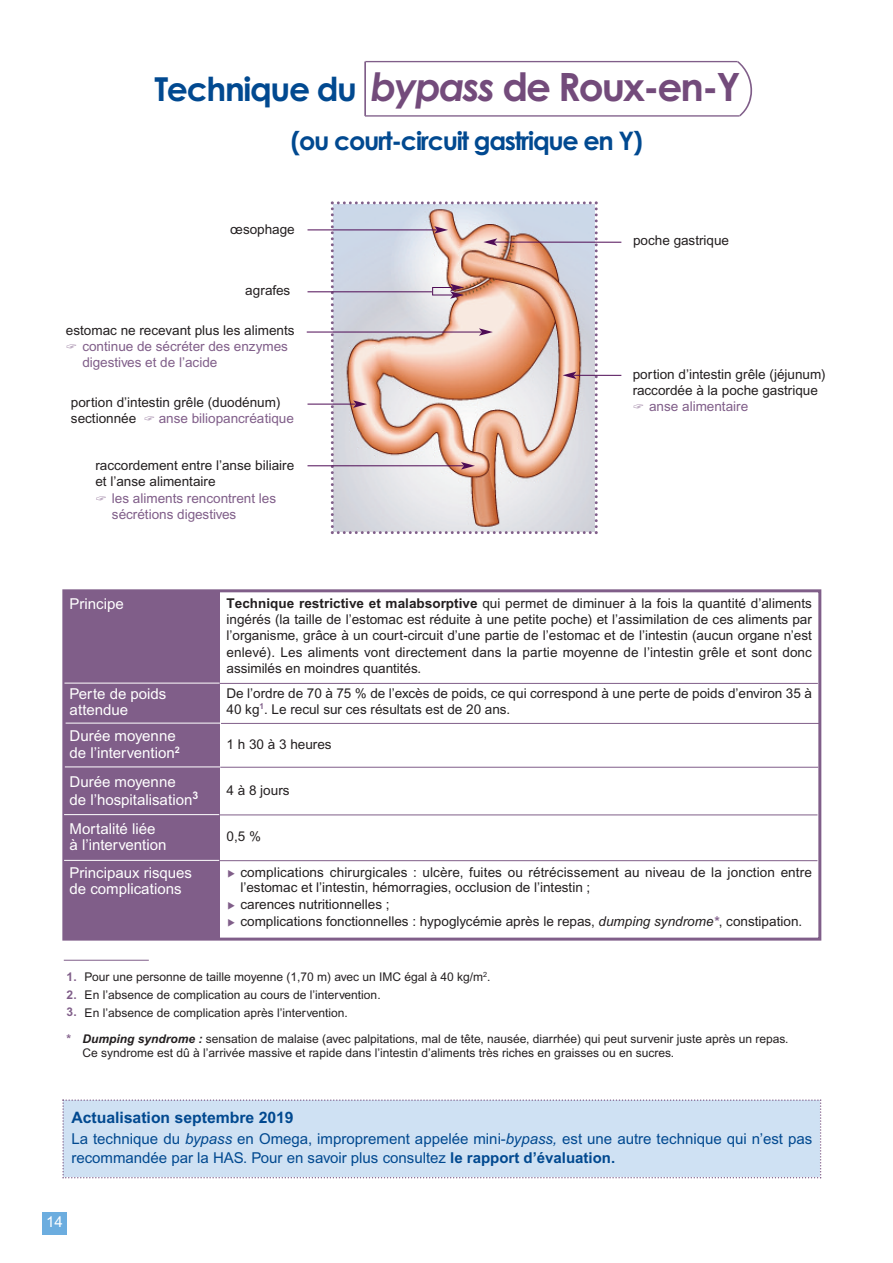
<style>
.page{position:relative;width:893px;height:1263px;background:#fff}
.page>*{position:absolute;margin:0;border:0;box-sizing:border-box;transform-origin:0 0}
.t1{font:700 33px "Century Gothic";letter-spacing:-.04em;color:#014990}
.t2{font:700 25.5px "Century Gothic";letter-spacing:-.05em;color:#014990}
.t3{font:700 15.75px "Arial";color:#014990}
.t4{font:15px/19px "Arial";color:#014990}
.t5{font:15px/16.5px "Arial";color:#fff}
.t6{font:13.5px/16.2px "Arial";color:#231f20}
.t7{font:13.5px/16.2px "Arial";color:#805e89}
.t8{font:12px/26.2px "Arial";color:#231f20}
.s1{font-style:italic;font-size:39px;color:#734b7b}
.s2{font-size:39px;color:#734b7b}
.s3{font-weight:700}
.s4{color:#805e89}
.s5{font-style:italic}
.s6{font-weight:700;font-style:italic;color:#805e89}
.s7{font-weight:700;color:#805e89}
.s8{font-weight:700;font-style:italic}
</style>
<div class="page">
<div style="left:43px;top:1212px;width:24px;height:22px;background:#6caddf"></div>
<svg style="left:364px;top:61px;width:388px;height:56px"></svg>
<div style="left:62px;top:589px;width:759px;height:351px;border:3px solid #805e89"></div>
<div style="left:65px;top:592px;width:155px;height:90px;background:#805e89"></div>
<div style="left:65px;top:682px;width:155px;height:41px;background:#805e89"></div>
<div style="left:65px;top:723px;width:155px;height:46px;background:#805e89"></div>
<div style="left:65px;top:769px;width:155px;height:46px;background:#805e89"></div>
<div style="left:65px;top:815px;width:155px;height:46px;background:#805e89"></div>
<div style="left:65px;top:861px;width:155px;height:76px;background:#805e89"></div>
<hr style="left:64px;top:683px;width:156px;height:1px;background:#fff">
<hr style="left:220px;top:683px;width:598px;height:1px;background:#805e89">
<hr style="left:66px;top:723px;width:155px;height:1px;background:#fff">
<hr style="left:221px;top:723px;width:598px;height:1px;background:#805e89">
<hr style="left:65px;top:767px;width:155px;height:1px;background:#fff">
<hr style="left:220px;top:767px;width:598px;height:1px;background:#805e89">
<hr style="left:64px;top:814px;width:155px;height:1px;background:#fff">
<hr style="left:220px;top:815px;width:597px;height:1px;background:#805e89">
<hr style="left:64px;top:860px;width:155px;height:1px;background:#fff">
<hr style="left:220px;top:860px;width:597px;height:1px;background:#805e89">
<hr style="left:307px;top:230px;width:130px;height:1px;background:#4e0b55">
<hr style="left:307px;top:404px;width:49px;height:1px;background:#4e0b55">
<hr style="left:307px;top:465px;width:157px;height:1px;background:#4e0b55">
<hr style="left:307px;top:332px;width:175px;height:1px;background:#4e0b55">
<svg style="left:331px;top:201px;width:291px;height:333px;background:#decbc6"></svg>
<hr style="left:307px;top:292px;width:125px;height:1px;background:#4e0b55">
<hr style="left:64px;top:960px;width:85px;height:1px;background:#805e89">
<div style="left:62px;top:1099px;width:759px;height:79px;background:#cfe1f3"></div>
<h1 class="t1" style="left:154px;top:70px;width:588px">Technique du <span class="s1">bypass</span> <span class="s2">de Roux-en-Y</span></h1>
<h2 class="t2" style="left:291px;top:127px;width:353px">(ou court-circuit gastrique en Y)</h2>
<p class="t6" style="left:230px;top:222px;width:66px">œsophage</p>
<p class="t6" style="left:245px;top:283px;width:47px">agrafes</p>
<p class="t6" style="left:66px;top:323px;width:230px">estomac ne recevant plus les aliments</p>
<p class="t7" style="left:82px;top:340px;width:207px">continue de sécréter des enzymes digestives et de l’acide</p>
<p class="t6" style="left:71px;top:395px;width:211px">portion d’intestin grêle (duodénum) sectionnée</p>
<p class="t7" style="left:159px;top:412px;width:137px">anse biliopancréatique</p>
<p class="t6" style="left:95px;top:459px;width:200px">raccordement entre l’anse biliaire et l’anse alimentaire</p>
<p class="t7" style="left:112px;top:491px;width:166px">les aliments rencontrent les sécrétions digestives</p>
<p class="t6" style="left:633px;top:234px;width:98px">poche gastrique</p>
<p class="t6" style="left:633px;top:367px;width:195px">portion d’intestin grêle (jéjunum) raccordée à la poche gastrique</p>
<p class="t7" style="left:649px;top:400px;width:101px">anse alimentaire</p>
<p class="t5" style="left:70px;top:597px;width:56px">Principe</p>
<p class="t6" style="left:227px;top:596px;width:587px;text-align:justify"><span class="s3">Technique restrictive et malabsorptive</span> qui permet de diminuer à la fois la quantité d’aliments ingérés (la taille de l’estomac est réduite à une petite poche) et l’assimilation de ces aliments par l’organisme, grâce à un court-circuit d’une partie de l’estomac et de l’intestin (aucun organe n’est enlevé). Les aliments vont directement dans la partie moyenne de l’intestin grêle et sont donc assimilés en moindres quantités.</p>
<p class="t5" style="left:70px;top:687px;width:98px">Perte de poids attendue</p>
<p class="t6" style="left:227px;top:686px;width:587px">De l’ordre de 70 à 75 % de l’excès de poids, ce qui correspond à une perte de poids d’environ 35 à<br>40 kg<sup>1</sup>. Le recul sur ces résultats est de 20 ans.</p>
<p class="t5" style="left:70px;top:729px;width:112px">Durée moyenne de l’intervention<sup>2</sup></p>
<p class="t6" style="left:227px;top:738px;width:107px">1 h 30 à 3 heures</p>
<p class="t5" style="left:70px;top:774px;width:130px;line-height:18px">Durée moyenne<br>de l’hospitalisation<sup>3</sup></p>
<p class="t6" style="left:227px;top:784px;width:65px">4 à 8 jours</p>
<p class="t5" style="left:70px;top:821px;width:98px">Mortalité liée à l’intervention</p>
<p class="t6" style="left:227px;top:830px;width:36px">0,5 %</p>
<p class="t5" style="left:70px;top:866px;width:124px">Principaux risques de complications</p>
<p class="t6" style="left:240px;top:866px;width:573px;line-height:15px;text-indent:-13px"><span class="s4">◆</span> complications chirurgicales : ulcère, fuites ou rétrécissement au niveau de la jonction entre l’estomac et l’intestin, hémorragies, occlusion de l’intestin ;</p>
<p class="t6" style="left:228px;top:897px;width:164px"><span class="s4">◆</span> carences nutritionnelles ;</p>
<p class="t6" style="left:228px;top:914px;width:576px"><span class="s4">◆</span> complications fonctionnelles : hypoglycémie après le repas, <span class="s5">dumping syndrome</span><span class="s6">*</span>, constipation.</p>
<p class="t8" style="left:67px;top:965px;width:425px"><span class="s7">1.</span> Pour une personne de taille moyenne (1,70 m) avec un IMC égal à 40 kg/m<sup>2</sup>.</p>
<p class="t8" style="left:67px;top:983px;width:315px"><span class="s7">2.</span> En l’absence de complication au cours de l’intervention.</p>
<p class="t8" style="left:67px;top:1001px;width:723px"><span class="s7">3.</span> En l’absence de complication après l’intervention.<br><span class="s7">*</span> <span class="s8">Dumping syndrome :</span> sensation de malaise (avec palpitations, mal de tête, nausée, diarrhée) qui peut survenir juste après un repas.</p>
<p class="t8" style="left:82px;top:1041px;width:593px">Ce syndrome est dû à l’arrivée massive et rapide dans l’intestin d’aliments très riches en graisses ou en sucres.</p>
<p class="t3" style="left:71px;top:1111px;width:224px">Actualisation septembre 2019</p>
<p class="t4" style="left:71px;top:1131px;width:742px">La technique du <span class="s5">bypass</span> en Omega, improprement appelée mini-<span class="s5">bypass,</span> est une autre technique qui n’est pas recommandée par la HAS. Pour en savoir plus consultez <span class="s3">le rapport d’évaluation.</span></p>
<p class="t5" style="left:46px;top:1215px;width:18px">14</p>
</div>
